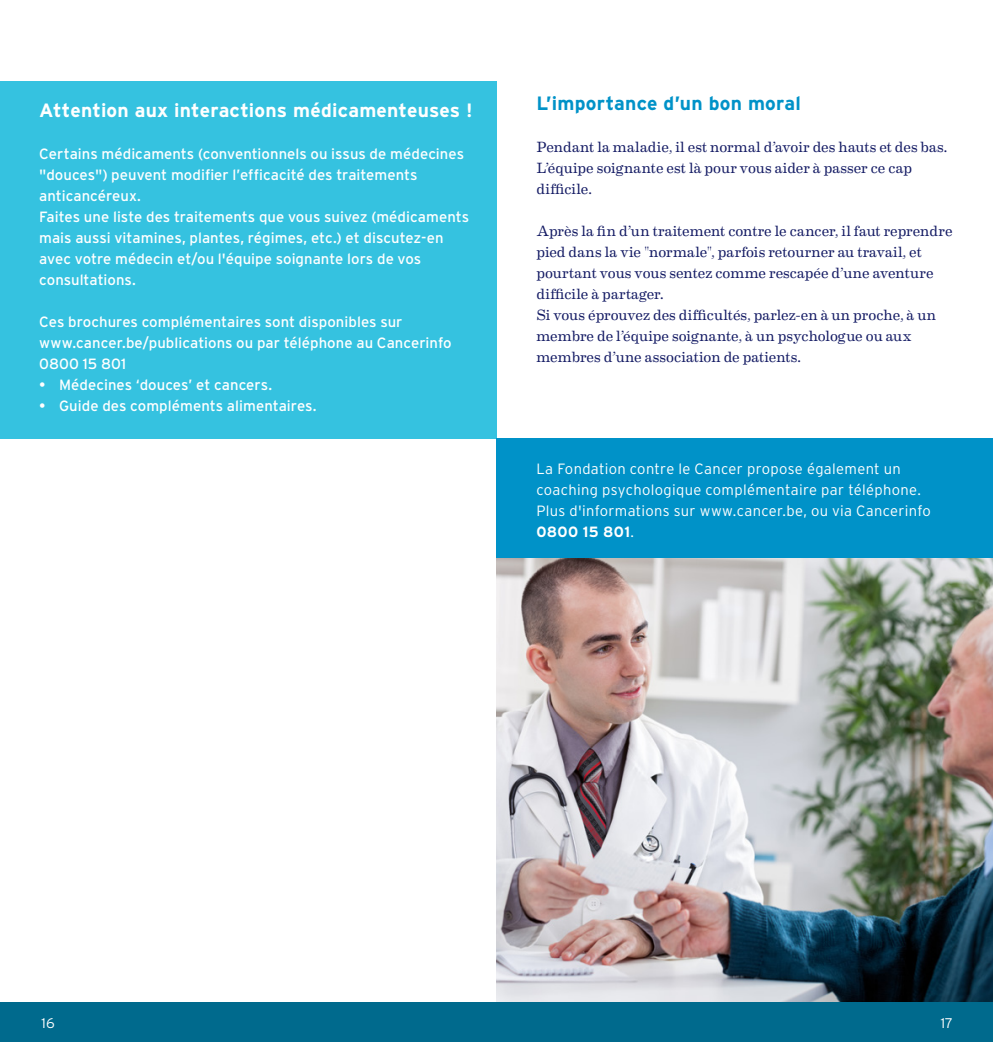
<style>
.page{position:relative;width:993px;height:1042px;background:#fff}
.page>*{position:absolute;margin:0;border:0;box-sizing:border-box;transform-origin:0 0}
.t1{font:700 19.25px "Interstate";letter-spacing:.01em;color:#fff}
.t2{font:700 19.25px "Interstate";letter-spacing:.015em;color:#0092c8}
.t3{font:14.88px/21px "Interstate";color:#fff}
.A_Body{font:14.88px/21px "Eames Century Modern";color:#141b64}
.t4{font:300 14.88px/21px "Interstate";letter-spacing:.02em;color:#fff}
.t5{font:300 14px "Interstate";color:#fff}
.s1{font-weight:700}
</style>
<div class="page">
<img style="left:496px;top:558px;width:496px;height:444px">
<div style="left:0;top:82px;width:496px;height:357px;background:#35c2e0"></div>
<div style="left:496px;top:439px;width:496px;height:119px;background:#0092c8"></div>
<div style="left:0;top:1002px;width:992px;height:40px;background:#006a8d"></div>
<p class="t1" style="left:39px;top:98px;width:435px">Attention aux interactions médicamenteuses !</p>
<p class="t3" style="left:39px;top:143px;width:426px">Certains médicaments (conventionnels ou issus de médecines "douces") peuvent modifier l’efficacité des traitements anticancéreux.</p>
<p class="t3" style="left:39px;top:206px;width:431px">Faites une liste des traitements que vous suivez (médicaments mais aussi vitamines, plantes, régimes, etc.) et discutez-en avec votre médecin et/ou l'équipe soignante lors de vos consultations.</p>
<p class="t3" style="left:39px;top:311px;width:414px">Ces brochures complémentaires sont disponibles sur www.cancer.be/publications ou par téléphone au Cancerinfo<br>0800 15 801</p>
<p class="t3" style="left:39px;top:374px;width:234px">• Médecines ‘douces’ et cancers.</p>
<p class="t3" style="left:39px;top:395px;width:279px">• Guide des compléments alimentaires.</p>
<p class="t2" style="left:536px;top:91px;width:266px">L’importance d’un bon moral</p>
<p class="A_Body" style="left:536px;top:135px;width:412px">Pendant la maladie, il est normal d’avoir des hauts et des bas.<br>L’équipe soignante est là pour vous aider à passer ce cap difficile.</p>
<p class="A_Body" style="left:536px;top:219px;width:417px">Après la fin d’un traitement contre le cancer, il faut reprendre pied dans la vie "normale", parfois retourner au travail, et pourtant vous vous sentez comme rescapée d’une aventure difficile à partager.</p>
<p class="A_Body" style="left:536px;top:303px;width:401px">Si vous éprouvez des difficultés, parlez-en à un proche, à un membre de l’équipe soignante, à un psychologue ou aux membres d’une association de patients.</p>
<p class="t4" style="left:536px;top:458px;width:386px">La Fondation contre le Cancer propose également un coaching psychologique complémentaire par téléphone.</p>
<p class="t4" style="left:536px;top:500px;width:396px">Plus d'informations sur www.cancer.be, ou via Cancerinfo<br><span class="s1">0800 15 801</span>.</p>
<p class="t5" style="left:42px;top:1014px;width:14px">16</p>
<p class="t5" style="left:940px;top:1014px;width:14px">17</p>
</div>
